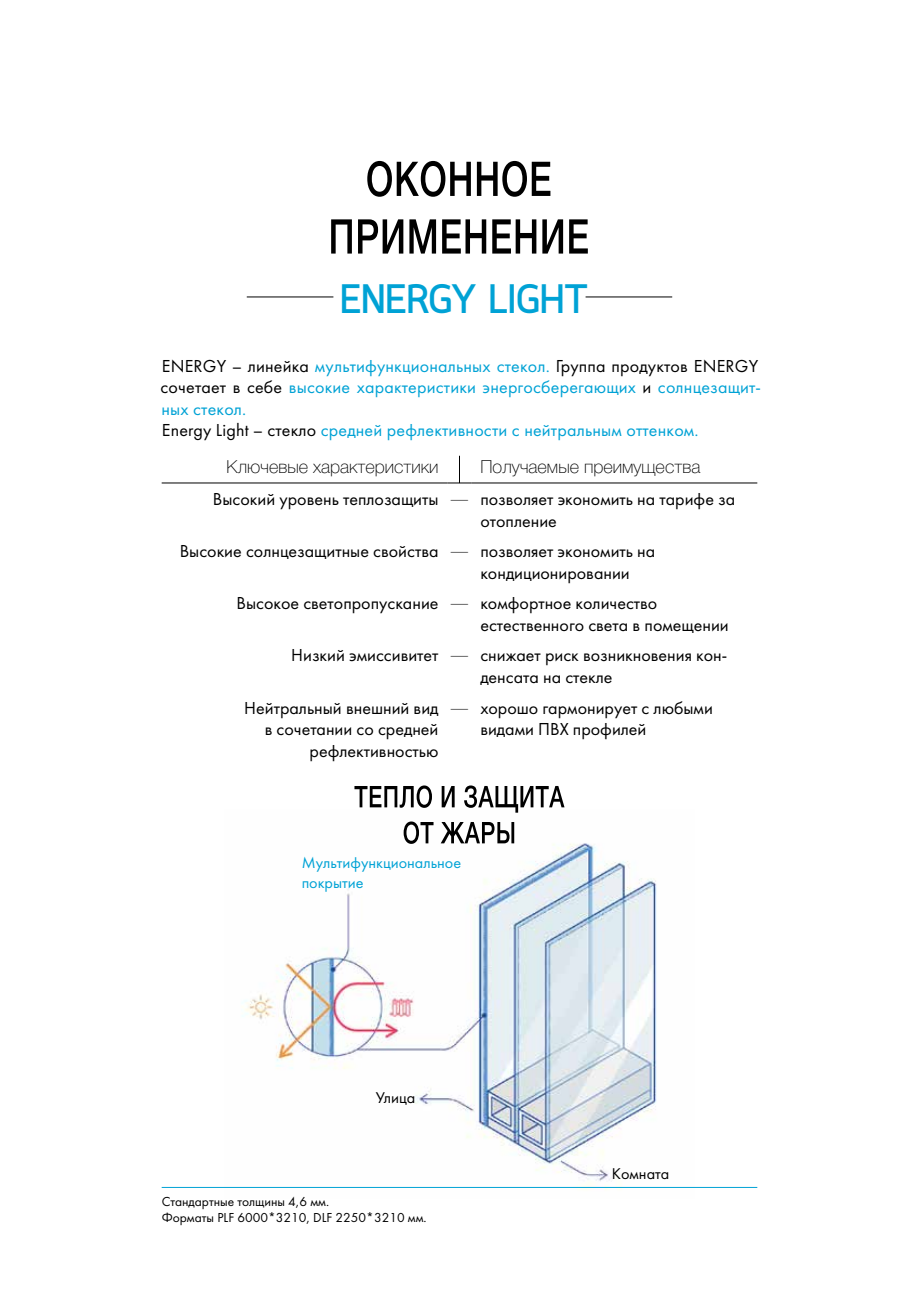
<style>
.page{position:relative;width:919px;height:1289px;background:#fff}
.page>*{position:absolute;margin:0;border:0;box-sizing:border-box;transform-origin:0 0}
.t1{font:700 40.5px "Quark";color:#00a2d5}
.t2{font:18px/21.6px "Futura Book C";color:#000}
.t3{font:18px/21.6px "Futura Book C";letter-spacing:.01em;color:#00a2d5}
.t4{font:100 18px "Helvetica Neue Cyr";color:#000}
.t5{font:16.2px/19.4px "Futura Book C";color:#00a2d5}
.t6{font:16.2px "Futura Book C";color:#000}
.t7{font:13.5px/16.2px "Futura Book C";color:#000}
.s1{color:#000}
.s2{font-family:"PF Din Text Comp Pro X Thin"}
</style>
<div class="page">
<img style="left:224px;top:812px;width:470px;height:378px">
<svg style="left:403px;top:821px;width:111px;height:22px"></svg>
<svg style="left:354px;top:785px;width:210px;height:27px"></svg>
<hr style="left:247px;top:296px;width:86px;height:1px;background:#000">
<hr style="left:585px;top:296px;width:87px;height:1px;background:#000">
<hr style="left:162px;top:1186px;width:595px;height:1px;background:#00a2d5">
<svg style="left:331px;top:219px;width:256px;height:34px"></svg>
<svg style="left:367px;top:161px;width:183px;height:36px"></svg>
<hr style="left:162px;top:482px;width:285px;height:1px;background:#000">
<hr style="left:471px;top:482px;width:286px;height:1px;background:#000">
<svg style="left:447px;top:456px;width:24px;height:27px"></svg>
<h1 class="t1" style="left:340px;top:275px;width:249px">ENERGY LIGHT</h1>
<p class="t3" style="left:160px;top:355px;width:602px"><span class="s1">ENERGY – линейка</span> мультифункциональных стекол. <span class="s1">Группа продуктов ENERGY сочетает в себе</span> высокие характеристики энергосберегающих <span class="s1">и</span> солнцезащит&shy;ных стекол.<br><span class="s1">Energy Light – стекло</span> средней рефлективности с нейтральным оттенком.</p>
<p class="t4" style="left:226px;top:456px;width:214px">Ключевые характеристики</p>
<p class="t4" style="left:480px;top:456px;width:221px">Получаемые преимущества</p>
<p class="t2" style="left:480px;top:488px;width:256px;text-indent:-267px">Высокий уровень теплозащиты <span class="s2">—</span> позволяет экономить на тарифе за отопление</p>
<p class="t2" style="left:480px;top:540px;width:176px;text-indent:-300px">Высокие солнцезащитные свойства <span class="s2">—</span> позволяет экономить на кондиционировании</p>
<p class="t2" style="left:480px;top:592px;width:250px;text-indent:-244px">Высокое светопропускание <span class="s2">—</span> комфортное количество естественного света в помещении</p>
<p class="t2" style="left:480px;top:645px;width:248px;text-indent:-189px">Низкий эмиссивитет <span class="s2">—</span> снижает риск возникновения кон&shy;денсата на стекле</p>
<p class="t2" style="left:244px;top:697px;width:196px;text-align:right">Нейтральный внешний вид в сочетании со средней рефлективностью</p>
<p class="t2" style="left:480px;top:697px;width:234px;text-indent:-30px"><span class="s2">—</span> хорошо гармонирует с любыми видами ПВХ профилей</p>
<p class="t5" style="left:302px;top:853px;width:161px">Мультифункциональное покрытие</p>
<p class="t6" style="left:376px;top:1088px;width:41px">Улица</p>
<p class="t7" style="left:162px;top:1193px;width:266px">Стандартные толщины 4,6 мм.<br>Форматы PLF 6000*3210, DLF 2250*3210 мм.</p>
<p class="t6" style="left:612px;top:1164px;width:59px">Комната</p>
</div>
